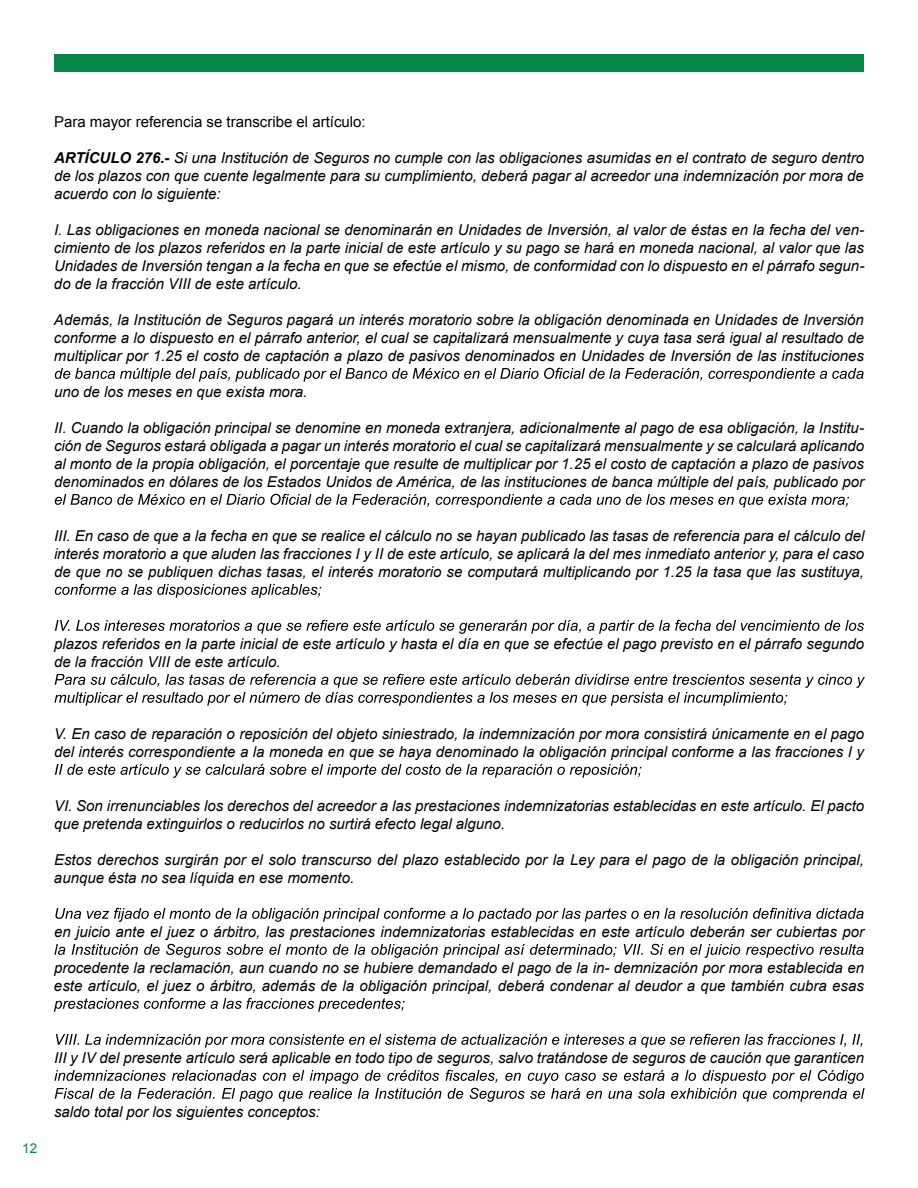
<style>
.page{position:relative;width:918px;height:1188px;background:#fff}
.page>*{position:absolute;margin:0;border:0;box-sizing:border-box;transform-origin:0 0}
.t1{font:italic 15px/18px "Arial";color:#000;text-align:justify}
.t2{font:15px "Arial";color:#000}
.t3{font:13.5px "Arial";color:#068948}
.s1{font-weight:700}
</style>
<div class="page">
<div style="left:54px;top:54px;width:810px;height:17px;background:#068948"></div>
<svg style="left:55px;top:368px;width:809px;height:14px"></svg>
<svg style="left:55px;top:494px;width:794px;height:14px"></svg>
<svg style="left:55px;top:584px;width:266px;height:14px"></svg>
<svg style="left:55px;top:620px;width:809px;height:14px"></svg>
<svg style="left:54px;top:674px;width:811px;height:32px"></svg>
<svg style="left:55px;top:764px;width:587px;height:14px"></svg>
<svg style="left:55px;top:908px;width:809px;height:14px"></svg>
<svg style="left:54px;top:944px;width:810px;height:14px"></svg>
<svg style="left:54px;top:998px;width:351px;height:14px"></svg>
<svg style="left:56px;top:1034px;width:806px;height:14px"></svg>
<svg style="left:54px;top:1070px;width:811px;height:32px"></svg>
<p class="t2" style="left:54px;top:112px;width:313px">Para mayor referencia se transcribe el artículo:</p>
<p class="t1" style="left:54px;top:149px;width:812px"><span class="s1">ARTÍCULO 276.-</span> Si una Institución de Seguros no cumple con las obligaciones asumidas en el contrato de seguro dentro de los plazos con que cuente legalmente para su cumplimiento, deberá pagar al acreedor una indemnización por mora de acuerdo con lo siguiente:</p>
<p class="t1" style="left:54px;top:221px;width:812px">I. Las obligaciones en moneda nacional se denominarán en Unidades de Inversión, al valor de éstas en la fecha del ven&shy;cimiento de los plazos referidos en la parte inicial de este artículo y su pago se hará en moneda nacional, al valor que las Unidades de Inversión tengan a la fecha en que se efectúe el mismo, de conformidad con lo dispuesto en el párrafo segun&shy;do de la fracción VIII de este artículo.</p>
<p class="t1" style="left:54px;top:311px;width:812px">Además, la Institución de Seguros pagará un interés moratorio sobre la obligación denominada en Unidades de Inversión conforme a lo dispuesto en el párrafo anterior, el cual se capitalizará mensualmente y cuya tasa será igual al resultado de multiplicar por 1.25 el costo de captación a plazo de pasivos denominados en Unidades de Inversión de las instituciones</p>
<p class="t1" style="left:54px;top:383px;width:255px">uno de los meses en que exista mora.</p>
<p class="t1" style="left:54px;top:419px;width:812px">II. Cuando la obligación principal se denomine en moneda extranjera, adicionalmente al pago de esa obligación, la Institu&shy;ción de Seguros estará obligada a pagar un interés moratorio el cual se capitalizará mensualmente y se calculará aplicando al monto de la propia obligación, el porcentaje que resulte de multiplicar por 1.25 el costo de captación a plazo de pasivos denominados en dólares de los Estados Unidos de América, de las instituciones de banca múltiple del país, publicado por</p>
<p class="t1" style="left:54px;top:527px;width:812px">III. En caso de que a la fecha en que se realice el cálculo no se hayan publicado las tasas de referencia para el cálculo del interés moratorio a que aluden las fracciones I y II de este artículo, se aplicará la del mes inmediato anterior y, para el caso de que no se publiquen dichas tasas, el interés moratorio se computará multiplicando por 1.25 la tasa que las sustituya,</p>
<p class="t1" style="left:54px;top:635px;width:812px">plazos referidos en la parte inicial de este artículo y hasta el día en que se efectúe el pago previsto en el párrafo segundo de la fracción VIII de este artículo.</p>
<p class="t1" style="left:54px;top:725px;width:812px">V. En caso de reparación o reposición del objeto siniestrado, la indemnización por mora consistirá únicamente en el pago del interés correspondiente a la moneda en que se haya denominado la obligación principal conforme a las fracciones I y</p>
<p class="t1" style="left:54px;top:797px;width:812px">VI. Son irrenunciables los derechos del acreedor a las prestaciones indemnizatorias establecidas en este artículo. El pacto que pretenda extinguirlos o reducirlos no surtirá efecto legal alguno.</p>
<p class="t1" style="left:54px;top:851px;width:812px">Estos derechos surgirán por el solo transcurso del plazo establecido por la Ley para el pago de la obligación principal, aunque ésta no sea líquida en ese momento.</p>
<p class="t1" style="left:54px;top:923px;width:812px">en juicio ante el juez o árbitro, las prestaciones indemnizatorias establecidas en este artículo deberán ser cubiertas por</p>
<p class="t1" style="left:54px;top:959px;width:812px">procedente la reclamación, aun cuando no se hubiere demandado el pago de la in- demnización por mora establecida en este artículo, el juez o árbitro, además de la obligación principal, deberá condenar al deudor a que también cubra esas</p>
<p class="t3" style="left:22px;top:1140px;width:17px">12</p>
<p class="t1" style="left:54px;top:1049px;width:812px">III y IV del presente artículo será aplicable en todo tipo de seguros, salvo tratándose de seguros de caución que garanticen</p>
<p class="t1" style="left:54px;top:1103px;width:267px">saldo total por los siguientes conceptos:</p>
</div>
